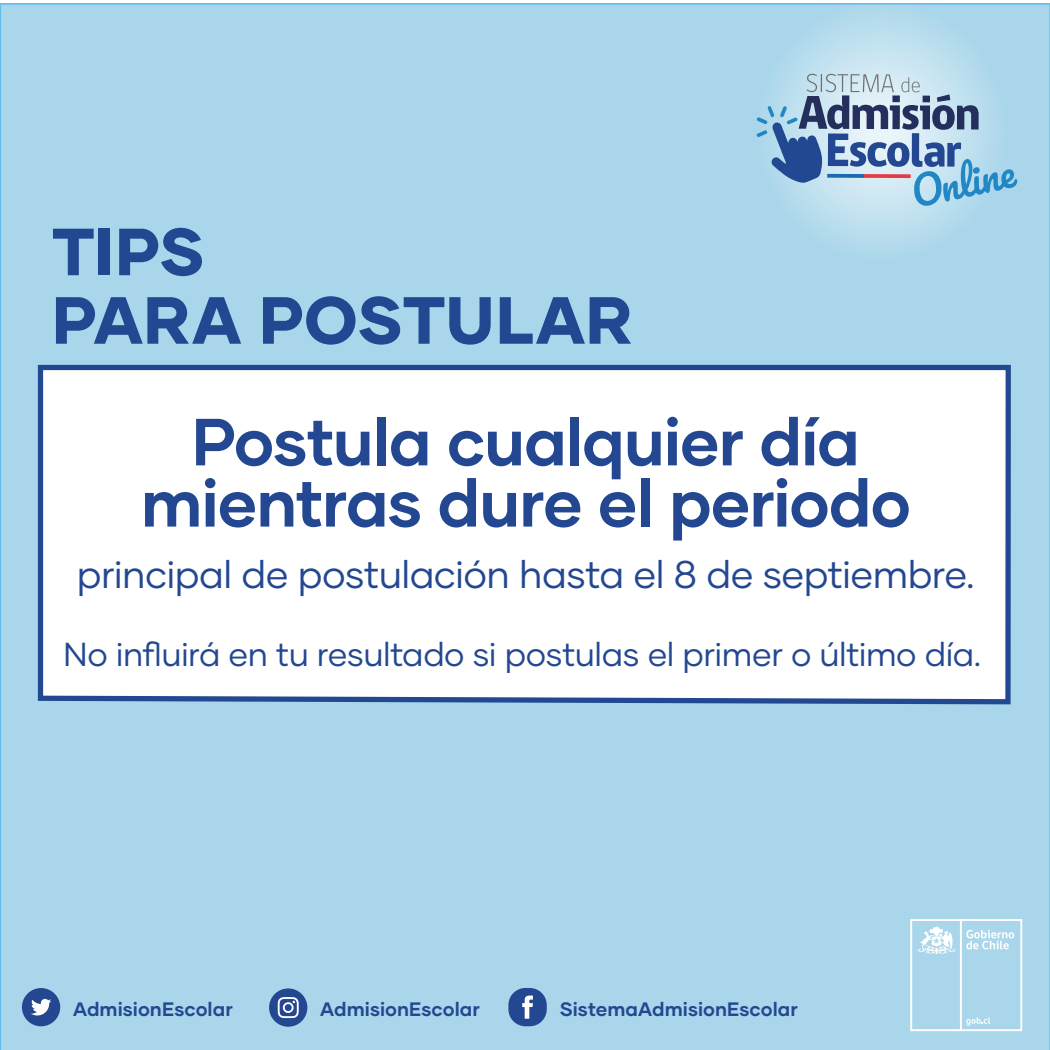
<style>
.page{position:relative;width:1050px;height:1050px;background:#fff}
.page>*{position:absolute;margin:0;border:0;box-sizing:border-box;transform-origin:0 0}
.t1{font:700 66.5px/61.2px "Gilmer";letter-spacing:-.02em;color:#234891;text-align:center}
.t2{font:800 66.5px/68.4px "Gilmer";letter-spacing:.01em;color:#224892}
.t3{font:38.5px "Gilmer";letter-spacing:-.015em;color:#234891}
.t4{font:33.25px "Gilmer";letter-spacing:-.015em;color:#234891}
.t5{font:700 19.43px "Gilmer";color:#234891}
</style>
<div class="page">
<div style="left:0;top:3px;width:1050px;height:1047px;background:#a9d6ea"></div>
<div style="left:508px;top:988px;width:39px;height:38px;background:#234891;border-radius:17px"></div>
<svg style="left:522px;top:996px;width:11px;height:23px"></svg>
<div style="left:269px;top:988px;width:38px;height:39px;background:#234891;border-radius:50%"></div>
<svg style="left:278px;top:997px;width:21px;height:21px"></svg>
<div style="left:22px;top:988px;width:38px;height:38px;background:#234891;border-radius:50%"></div>
<svg style="left:31px;top:999px;width:20px;height:16px"></svg>
<svg style="left:910px;top:919px;width:112px;height:112px;background:#b5dbec"></svg>
<svg style="left:715px;top:3px;width:332px;height:300px;background:#add7eb"></svg>
<svg style="left:756px;top:74px;width:261px;height:132px;background:#99b8d2"></svg>
<svg style="left:35px;top:362px;width:979px;height:345px"></svg>
<div style="left:715px;top:1042px;width:332px;height:8px;background:#a9d6ea"></div>
<h1 class="t2" style="left:52px;top:217px;width:582px">TIPS<br>PARA POSTULAR</h1>
<h1 class="t1" style="left:141px;top:411px;width:772px">Postula cualquier día mientras dure el periodo</h1>
<h2 class="t3" style="left:77px;top:551px;width:899px">principal de postulación hasta el 8 de septiembre.</h2>
<h3 class="t4" style="left:64px;top:634px;width:919px">No influirá en tu resultado si postulas el primer o último día.</h3>
<p class="t5" style="left:73px;top:997px;width:161px">AdmisionEscolar</p>
<p class="t5" style="left:320px;top:997px;width:161px">AdmisionEscolar</p>
<p class="t5" style="left:560px;top:997px;width:240px">SistemaAdmisionEscolar</p>
</div>
